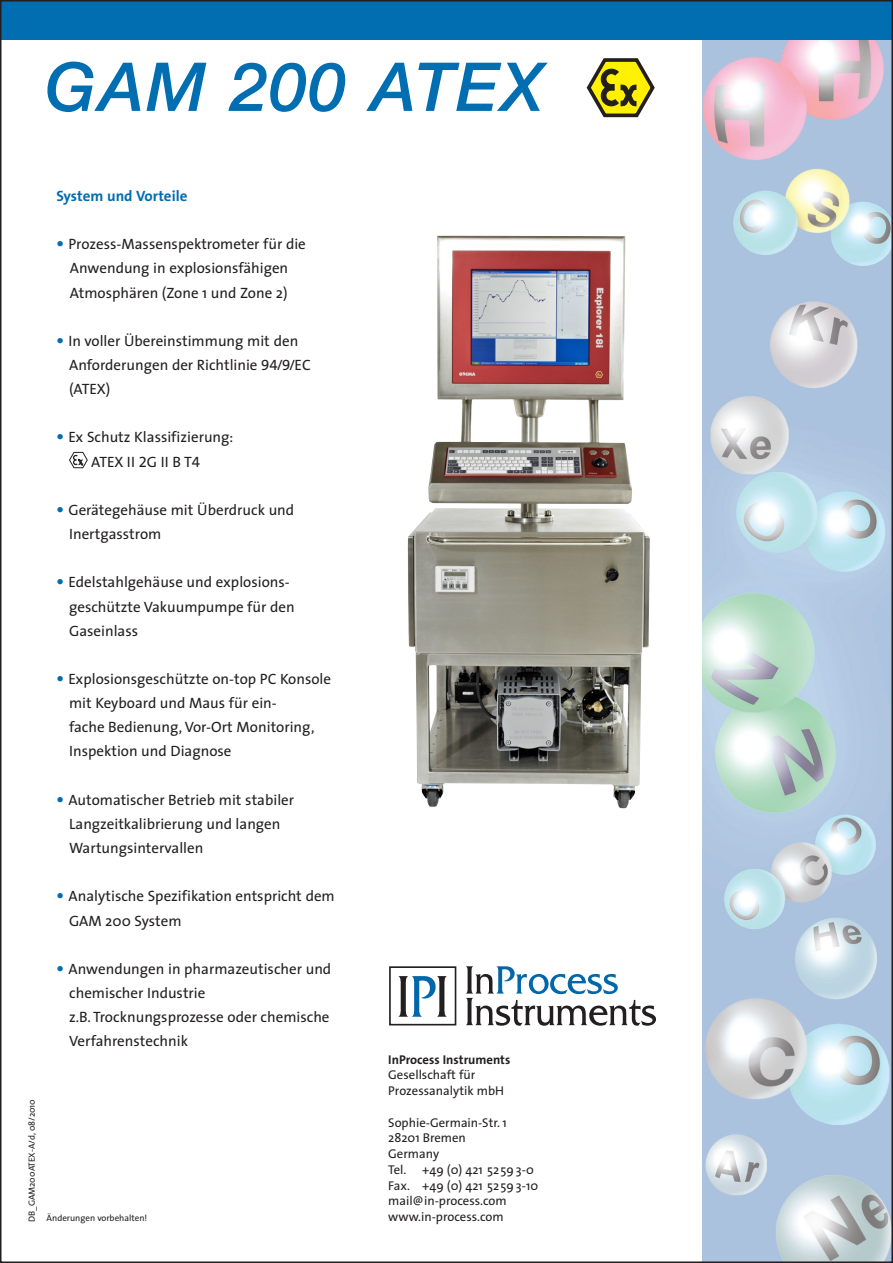
<style>
.page{position:relative;width:893px;height:1263px;background:#fff}
.page>*{position:absolute;margin:0;border:0;box-sizing:border-box;transform-origin:0 0}
.t1{font:italic 500 67.5px "Helvetica Neue";letter-spacing:.025em;color:#006eb1}
.t2{font:15px/24.2px "The Sans";color:#231f20}
.t3{font:700 15px "The Sans";color:#006eb1}
.t4{font:12.75px/15.8px "The Sans";color:#231f20}
.t5{font:700 12.75px "The Sans";color:#231f20}
.t6{font:9px "The Sans";color:#231f20}
.s1{font-family:"Helvetica Neue";font-weight:500;font-style:italic;color:#006eb1}
.s2{font-family:"The Sans Expert"}
</style>
<div class="page">
<img style="left:407px;top:236px;width:243px;height:572px">
<img style="left:702px;top:40px;width:188px;height:1220px">
<div style="left:0;top:0;width:893px;height:40px;background:#006eb1"></div>
<svg style="left:398px;top:976px;width:49px;height:41px"></svg>
<div style="left:389px;top:966px;width:67px;height:59px;border:2px solid #231f20"></div>
<svg style="left:466px;top:966px;width:190px;height:60px"></svg>
<svg style="left:587px;top:58px;width:68px;height:59px"></svg>
<svg style="left:69px;top:452px;width:19px;height:17px"></svg>
<h1 class="t1" style="left:45px;top:47px;width:500px">GAM 200 ATEX</h1>
<p class="t6" style="left:24px;top:1222px;width:125px;rotate:-90deg">DB_GAM200ATEX-A/d, 08/2010</p>
<p class="t3" style="left:56px;top:183px;width:133px">System und Vorteile</p>
<p class="t2" style="left:56px;top:232px;width:251px;text-align:center"><span class="s1">•</span> Prozess-Massenspektrometer für die<br>Anwendung in explosionsfähigen<br>Atmosphären (Zone 1 und Zone 2)</p>
<p class="t2" style="left:69px;top:328px;width:243px;text-indent:-13px"><span class="s1">•</span> In voller Übereinstimmung mit den<br>Anforderungen der Richtlinie <span class="s2">94/9/</span>EC (ATEX)</p>
<p class="t2" style="left:56px;top:425px;width:179px;text-align:center"><span class="s1">•</span> Ex Schutz Klassifizierung:<br>ATEX II <span class="s2">2</span>G II B T<span class="s2">4</span></p>
<p class="t2" style="left:69px;top:497px;width:227px;text-indent:-13px"><span class="s1">•</span> Gerätegehäuse mit Überdruck und<br>Inertgasstrom</p>
<p class="t2" style="left:69px;top:570px;width:227px;text-indent:-13px"><span class="s1">•</span> Edelstahlgehäuse und explosions&shy;geschützte Vakuumpumpe für den<br>Gaseinlass</p>
<p class="t2" style="left:69px;top:666px;width:263px;text-indent:-13px"><span class="s1">•</span> Explosionsgeschützte on-top PC Konsole mit Keyboard und Maus für ein-<br>fache Bedienung, Vor-Ort Monitoring, Inspektion und Diagnose</p>
<p class="t2" style="left:69px;top:787px;width:227px;text-indent:-13px"><span class="s1">•</span> Automatischer Betrieb mit stabiler<br>Langzeitkalibrierung und langen<br>Wartungsintervallen</p>
<p class="t2" style="left:69px;top:884px;width:267px;text-indent:-13px"><span class="s1">•</span> Analytische Spezifikation entspricht dem<br>GAM 200 System</p>
<p class="t2" style="left:69px;top:956px;width:264px;text-indent:-13px"><span class="s1">•</span> Anwendungen in pharmazeutischer und chemischer Industrie<br>z.B. Trocknungsprozesse oder chemische<br>Verfahrenstechnik</p>
<p class="t5" style="left:388px;top:1048px;width:124px">InProcess Instruments</p>
<p class="t4" style="left:388px;top:1067px;width:117px">Gesellschaft für<br>Prozessanalytik mbH</p>
<p class="t4" style="left:388px;top:1114px;width:151px">Sophie-Germain-Str. 1<br>28201 Bremen<br>Germany<br>Tel. +49 (0) 421 5259 3-0<br>Fax. +49 (0) 421 5259 3-10 mail@in-process.com</p>
<p class="t6" style="left:47px;top:1211px;width:102px">Änderungen vorbehalten!</p>
<p class="t4" style="left:388px;top:1208px;width:117px">www.in-process.com</p>
</div>
